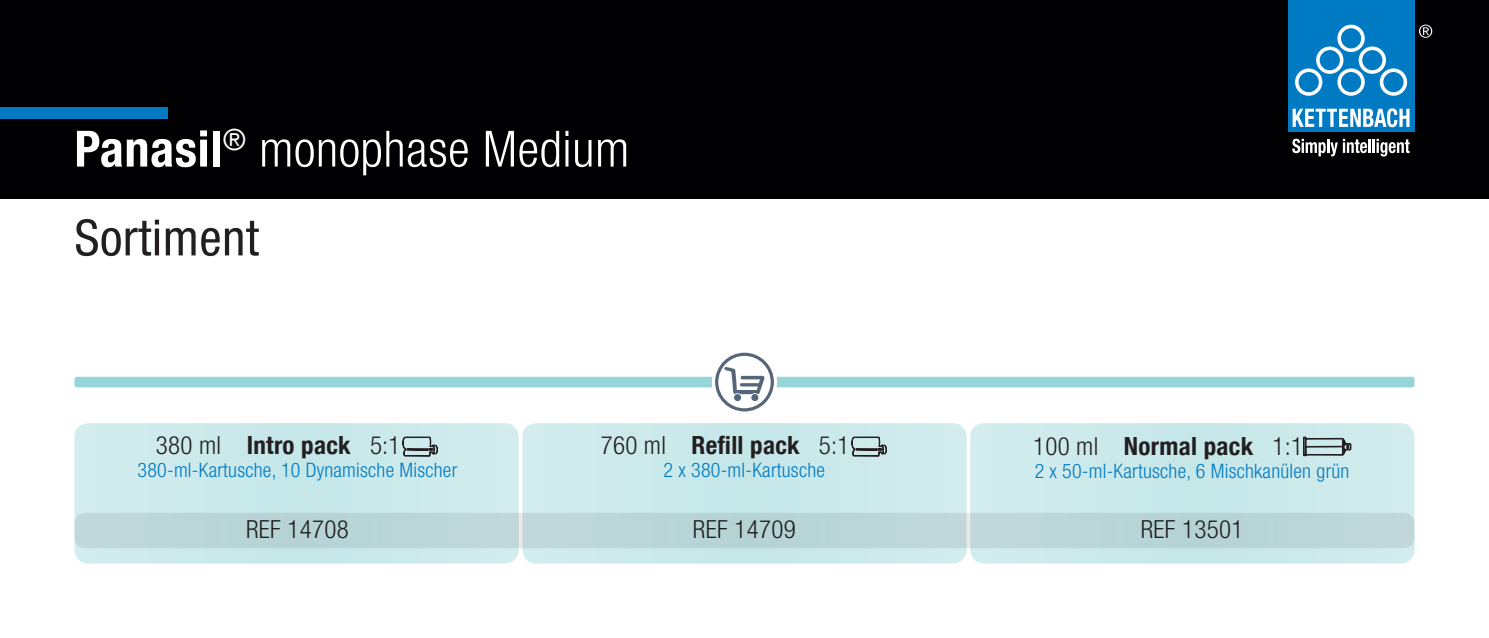
<style>
.page{position:relative;width:1489px;height:638px;background:#fff}
.page>*{position:absolute;margin:0;border:0;box-sizing:border-box;transform-origin:0 0}
.HL3_28pt_auf_schwarz{font:300 condensed 50px "Helvetica Neue LT Com";letter-spacing:.01em;color:#fff}
.HL3_28pt_auf_schwarz-2{font:condensed 50px "Helvetica Neue LT Com";letter-spacing:.01em;color:#231f20}
.Fließtext_Zentriert{font:700 condensed 25px "Helvetica Neue LT Com";letter-spacing:.01em;color:#231f20}
.Fließtext_Zentriert-2{font:300 condensed 25px "Helvetica Neue LT Com";letter-spacing:.01em;color:#231f20}
.Pack_inhalt{font:300 condensed 20px "Helvetica Neue LT Com";letter-spacing:.01em;color:#007ac2}
.s1{font-weight:700}
.s2{font-weight:300}
</style>
<div class="page">
<div style="left:0;top:0;width:1488px;height:198px;background:#000002"></div>
<div style="left:1287px;top:0;width:126px;height:132px;background:#007ac2"></div>
<svg style="left:1295px;top:25px;width:111px;height:71px"></svg>
<svg style="left:1292px;top:139px;width:117px;height:17px"></svg>
<svg style="left:1292px;top:108px;width:117px;height:19px"></svg>
<svg style="left:1419px;top:25px;width:12px;height:13px"></svg>
<div style="left:0;top:107px;width:167px;height:12px;background:#007ac2"></div>
<div style="left:74px;top:377px;width:1340px;height:10px;background:#97d6d8;border-radius:2px"></div>
<svg style="left:712px;top:352px;width:65px;height:60px"></svg>
<div style="left:74px;top:423px;width:445px;height:140px;background:#cceaeb;border-radius:14px"></div>
<div style="left:522px;top:423px;width:444px;height:140px;background:#cceaeb;border-radius:14px"></div>
<div style="left:970px;top:423px;width:444px;height:140px;background:#cceaeb;border-radius:14px"></div>
<div style="left:74px;top:513px;width:1340px;height:35px;background:#bbd6d7;border-radius:11px"></div>
<svg style="left:402px;top:437px;width:35px;height:19px"></svg>
<svg style="left:851px;top:437px;width:35px;height:19px"></svg>
<svg style="left:1303px;top:437px;width:47px;height:19px"></svg>
<p class="HL3_28pt_auf_schwarz" style="left:74px;top:120px;width:556px"><span class="s1">Panasil</span><sup>®</sup> monophase Medium</p>
<p class="HL3_28pt_auf_schwarz-2" style="left:74px;top:208px;width:186px">Sortiment</p>
<p class="Fließtext_Zentriert" style="left:156px;top:430px;width:246px"><span class="s2">380 ml</span> Intro pack <span class="s2">5:1</span></p>
<p class="Pack_inhalt" style="left:138px;top:458px;width:321px">380-ml-Kartusche, 10 Dynamische Mischer</p>
<p class="Fließtext_Zentriert" style="left:600px;top:430px;width:250px"><span class="s2">760 ml</span> Refill pack <span class="s2">5:1</span></p>
<p class="Pack_inhalt" style="left:663px;top:458px;width:163px">2 x 380-ml-Kartusche</p>
<p class="Fließtext_Zentriert" style="left:1033px;top:431px;width:271px"><span class="s2">100 ml</span> Normal pack <span class="s2">1:1</span></p>
<p class="Pack_inhalt" style="left:1034px;top:459px;width:316px">2 x 50-ml-Kartusche, 6 Mischkanülen grün</p>
<p class="Fließtext_Zentriert-2" style="left:246px;top:515px;width:104px">REF 14708</p>
<p class="Fließtext_Zentriert-2" style="left:693px;top:515px;width:104px">REF 14709</p>
<p class="Fließtext_Zentriert-2" style="left:1140px;top:515px;width:104px">REF 13501</p>
</div>
